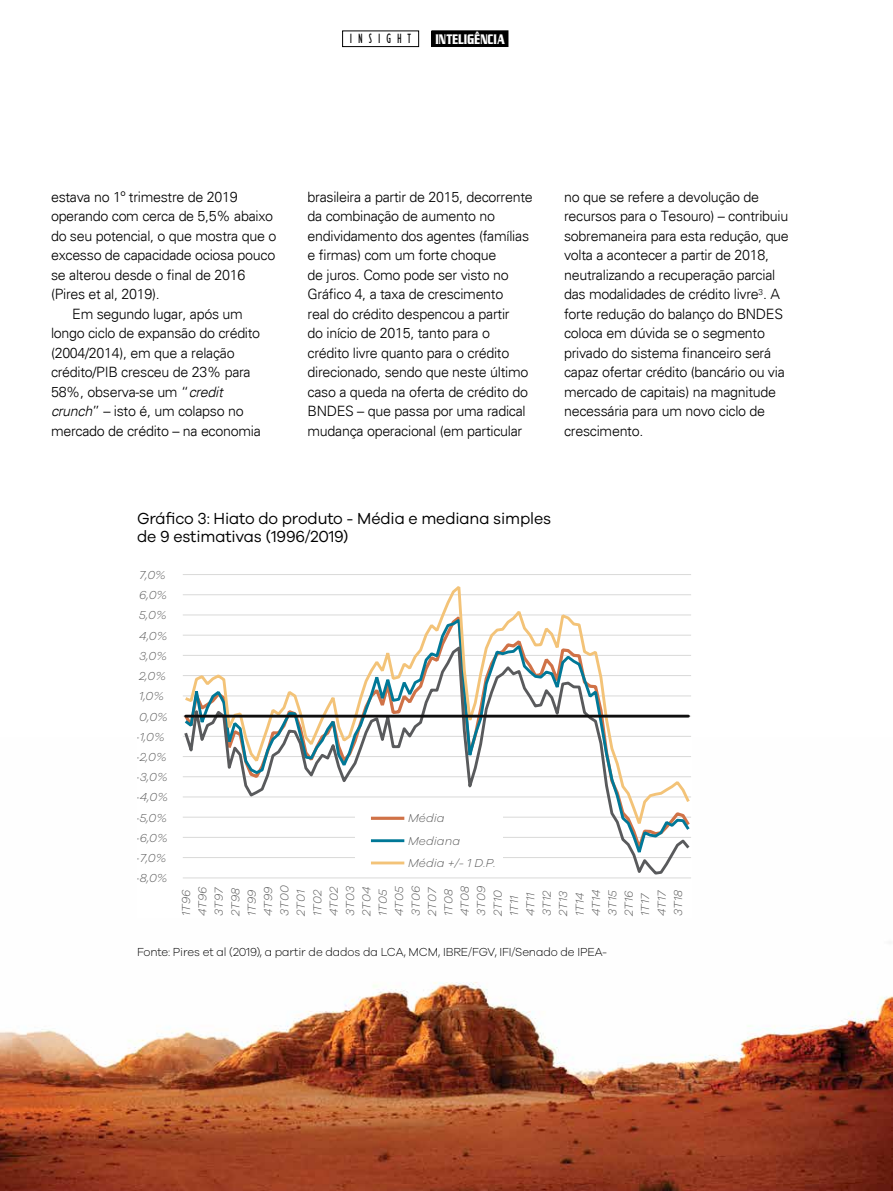
<style>
.page{position:relative;width:893px;height:1191px;background:#fff}
.page>*{position:absolute;margin:0;border:0;box-sizing:border-box;transform-origin:0 0}
.t1{font:16.5px/18px "Galano Grotesque";letter-spacing:-.01em;color:#000;scale:.96 1}
.t2{font:15px "Geodet Display S Sk";letter-spacing:.02em;color:#fff;scale:.6 1}
.t3{font:300 14.25px/19.5px "Univers";letter-spacing:-.02em;color:#000}
.t4{font:condensed 13.5px "Humanist 521 BT";letter-spacing:.55em;color:#000;scale:.8 1}
.t5{font:italic 300 12px/16.4px "Galano Grotesque";letter-spacing:.005em;color:#5a5a5a}
.t6{font:300 12px "Galano Grotesque";letter-spacing:-.01em;color:#000;scale:.96 1}
.s1{font-style:italic}
</style>
<div class="page">
<div style="left:432px;top:31px;width:76px;height:15px;background:#000"></div>
<div style="left:432px;top:31px;width:76px;height:16px;border:1px solid #000"></div>
<div style="left:342px;top:31px;width:77px;height:16px;border:1px solid #000"></div>
<img style="left:0;top:982px;width:893px;height:209px">
<hr style="left:183px;top:574px;width:508px;height:1px;background:#d9d9d8">
<svg style="left:183px;top:586px;width:508px;height:56px"></svg>
<svg style="left:183px;top:642px;width:508px;height:236px"></svg>
<hr style="left:186px;top:714px;width:502px;height:3px;background:#0f0f0f">
<svg style="left:371px;top:816px;width:33px;height:4px"></svg>
<hr style="left:371px;top:839px;width:33px;height:3px;background:#007897">
<hr style="left:371px;top:861px;width:33px;height:3px;background:#f3c378">
<p class="t4" style="left:350px;top:31px;width:78px">INSIGHT</p>
<p class="t2" style="left:435px;top:30px;width:118px">INTELIGÊNCIA</p>
<p class="t3" style="left:51px;top:187px;width:188px">estava no 1º trimestre de 2019</p>
<p class="t3" style="left:51px;top:206px;width:224px">operando com cerca de 5,5% abaixo</p>
<p class="t3" style="left:51px;top:226px;width:227px">do seu potencial, o que mostra que o</p>
<p class="t3" style="left:51px;top:245px;width:226px">excesso de capacidade ociosa pouco</p>
<p class="t3" style="left:51px;top:265px;width:196px">se alterou desde o final de 2016</p>
<p class="t3" style="left:51px;top:284px;width:110px">(Pires et al, 2019).</p>
<p class="t3" style="left:72px;top:304px;width:172px">Em segundo lugar, após um</p>
<p class="t3" style="left:51px;top:323px;width:211px">longo ciclo de expansão do crédito</p>
<p class="t3" style="left:51px;top:343px;width:185px">(2004/2014), em que a relação</p>
<p class="t3" style="left:51px;top:362px;width:201px">crédito/PIB cresceu de 23% para</p>
<p class="t3" style="left:51px;top:382px;width:173px">58%, observa-se um “<span class="s1">credit</span></p>
<p class="t3" style="left:51px;top:401px;width:194px"><span class="s1">crunch</span>” – isto é, um colapso no</p>
<p class="t3" style="left:51px;top:421px;width:211px">mercado de crédito – na economia</p>
<p class="t3" style="left:308px;top:187px;width:227px">brasileira a partir de 2015, decorrente da combinação de aumento no endividamento dos agentes (famílias e firmas) com um forte choque<br>de juros. Como pode ser visto no Gráfico 4, a taxa de crescimento<br>real do crédito despencou a partir<br>do início de 2015, tanto para o crédito livre quanto para o crédito direcionado, sendo que neste último caso a queda na oferta de crédito do BNDES – que passa por uma radical mudança operacional (em particular</p>
<p class="t3" style="left:564px;top:187px;width:226px">no que se refere a devolução de recursos para o Tesouro) – contribuiu sobremaneira para esta redução, que volta a acontecer a partir de 2018, neutralizando a recuperação parcial das modalidades de crédito livre<sup>3</sup>. A forte redução do balanço do BNDES coloca em dúvida se o segmento privado do sistema financeiro será capaz ofertar crédito (bancário ou via mercado de capitais) na magnitude necessária para um novo ciclo de crescimento.</p>
<p class="t1" style="left:137px;top:508px;width:433px">Gráfico 3: Hiato do produto - Média e mediana simples de 9 estimativas (1996/2019)</p>
<p class="t5" style="left:139px;top:566px;width:28px">7,0%</p>
<p class="t5" style="left:139px;top:586px;width:30px">6,0%</p>
<p class="t5" style="left:139px;top:607px;width:29px">5,0%</p>
<p class="t5" style="left:139px;top:627px;width:30px">4,0%</p>
<p class="t5" style="left:139px;top:647px;width:29px">3,0%</p>
<p class="t5" style="left:139px;top:667px;width:28px">2,0%</p>
<p class="t5" style="left:139px;top:687px;width:26px">1,0%</p>
<p class="t5" style="left:139px;top:708px;width:30px">0,0%</p>
<p class="t5" style="left:135px;top:728px;width:32px">-1,0%</p>
<p class="t5" style="left:135px;top:748px;width:34px">-2,0%</p>
<p class="t5" style="left:135px;top:768px;width:35px">-3,0%</p>
<p class="t5" style="left:135px;top:788px;width:35px">-4,0%</p>
<p class="t5" style="left:135px;top:809px;width:34px">-5,0%</p>
<p class="t5" style="left:135px;top:829px;width:35px">-6,0%</p>
<p class="t5" style="left:135px;top:849px;width:33px">-7,0%</p>
<p class="t5" style="left:135px;top:869px;width:34px">-8,0%</p>
<p class="t5" style="left:408px;top:806px;width:89px;line-height:22.4px">Média<br>Mediana<br>Média +/- 1 D.P.</p>
<p class="t5" style="left:178px;top:916px;width:32px;rotate:-90deg">1T96<br>4T96<br>3T97<br>2T98<br>1T99<br>4T99<br>3T00<br>2T01<br>1T02<br>4T02<br>3T03<br>2T04<br>1T05<br>4T05<br>3T06<br>2T07<br>1T08<br>4T08<br>3T09<br>2T10<br>1T11<br>4T11<br>3T12<br>2T13<br>1T14<br>4T14<br>3T15<br>2T16<br>1T17<br>4T17<br>3T18</p>
<p class="t6" style="left:137px;top:944px;width:490px">Fonte: Pires et al (2019), a partir de dados da LCA, MCM, IBRE/FGV, IFI/Senado de IPEA‑</p>
</div>
